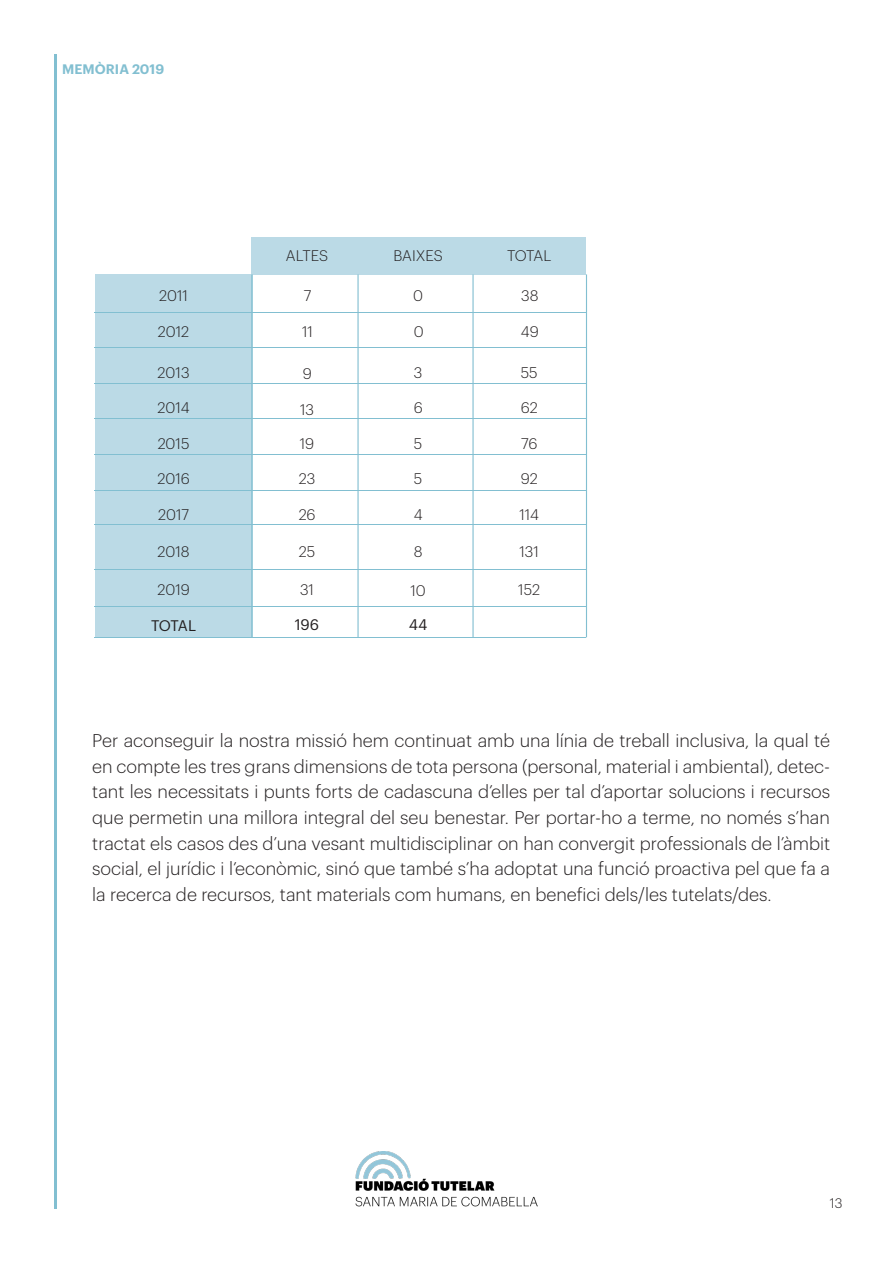
<style>
.page{position:relative;width:893px;height:1263px;background:#fff}
.page>*{position:absolute;margin:0;border:0;box-sizing:border-box;transform-origin:0 0}
.t1{font:300 18px/25.5px "Graphik";color:#231f20;text-align:justify}
.t2{font:300 15px "Graphik";letter-spacing:-.005em;color:#231f20}
.t3{font:15px "Graphik";letter-spacing:-.01em;color:#231f20}
.t4{font:600 13.5px "Graphik";color:#82bfd1}
.t5{font:300 13.5px "Graphik";color:#231f20}
</style>
<div class="page">
<hr style="left:54px;top:54px;width:3px;height:1155px;background:#82bfd1">
<img style="left:356px;top:1151px;width:181px;height:56px">
<div style="left:252px;top:237px;width:334px;height:37px;background:#bbdae6"></div>
<div style="left:95px;top:274px;width:156px;height:363px;background:#bbdae6"></div>
<hr style="left:95px;top:490px;width:491px;height:1px;background:#82bfd1">
<hr style="left:95px;top:454px;width:491px;height:1px;background:#82bfd1">
<hr style="left:95px;top:418px;width:491px;height:1px;background:#82bfd1">
<hr style="left:95px;top:383px;width:491px;height:1px;background:#82bfd1">
<hr style="left:95px;top:347px;width:491px;height:1px;background:#82bfd1">
<hr style="left:95px;top:312px;width:491px;height:1px;background:#82bfd1">
<hr style="left:95px;top:524px;width:491px;height:1px;background:#82bfd1">
<hr style="left:95px;top:606px;width:491px;height:1px;background:#82bfd1">
<hr style="left:95px;top:637px;width:491px;height:1px;background:#82bfd1">
<hr style="left:95px;top:569px;width:491px;height:1px;background:#82bfd1">
<hr style="left:357px;top:274px;width:2px;height:363px;background:#82bfd1">
<hr style="left:472px;top:274px;width:2px;height:363px;background:#82bfd1">
<hr style="left:586px;top:274px;width:1px;height:363px;background:#82bfd1">
<hr style="left:251px;top:274px;width:2px;height:363px;background:#82bfd1">
<p class="t4" style="left:62px;top:58px;width:103px">MEMÒRIA 2019</p>
<p class="t2" style="left:159px;top:285px;width:30px">2011</p>
<p class="t2" style="left:158px;top:320px;width:33px">2012</p>
<p class="t2" style="left:158px;top:361px;width:33px">2013</p>
<p class="t2" style="left:158px;top:396px;width:34px">2014</p>
<p class="t2" style="left:158px;top:432px;width:33px">2015</p>
<p class="t2" style="left:157px;top:468px;width:34px">2016</p>
<p class="t2" style="left:158px;top:504px;width:32px">2017</p>
<p class="t2" style="left:158px;top:541px;width:34px">2018</p>
<p class="t2" style="left:157px;top:579px;width:34px">2019</p>
<p class="t3" style="left:151px;top:614px;width:47px">TOTAL</p>
<p class="t2" style="left:286px;top:245px;width:44px">ALTES</p>
<p class="t2" style="left:393px;top:245px;width:51px">BAIXES</p>
<p class="t2" style="left:507px;top:245px;width:46px">TOTAL</p>
<p class="t2" style="left:304px;top:285px;width:9px">7</p>
<p class="t2" style="left:302px;top:320px;width:12px">11</p>
<p class="t2" style="left:303px;top:362px;width:10px">9</p>
<p class="t2" style="left:300px;top:399px;width:15px">13</p>
<p class="t2" style="left:300px;top:432px;width:16px">19</p>
<p class="t2" style="left:299px;top:468px;width:18px">23</p>
<p class="t2" style="left:299px;top:504px;width:18px">26</p>
<p class="t2" style="left:299px;top:541px;width:18px">25</p>
<p class="t2" style="left:300px;top:579px;width:16px">31</p>
<p class="t2" style="left:413px;top:285px;width:11px">0</p>
<p class="t2" style="left:414px;top:320px;width:11px">0</p>
<p class="t2" style="left:414px;top:361px;width:10px">3</p>
<p class="t2" style="left:414px;top:396px;width:10px">6</p>
<p class="t2" style="left:414px;top:432px;width:10px">5</p>
<p class="t2" style="left:414px;top:468px;width:10px">5</p>
<p class="t2" style="left:414px;top:504px;width:10px">4</p>
<p class="t2" style="left:414px;top:541px;width:10px">8</p>
<p class="t2" style="left:410px;top:580px;width:17px">10</p>
<p class="t3" style="left:295px;top:614px;width:26px">196</p>
<p class="t3" style="left:409px;top:614px;width:20px">44</p>
<p class="t2" style="left:521px;top:285px;width:19px">38</p>
<p class="t2" style="left:521px;top:320px;width:19px">49</p>
<p class="t2" style="left:521px;top:361px;width:18px">55</p>
<p class="t2" style="left:521px;top:396px;width:18px">62</p>
<p class="t2" style="left:521px;top:432px;width:18px">76</p>
<p class="t2" style="left:521px;top:468px;width:19px">92</p>
<p class="t2" style="left:519px;top:504px;width:21px">114</p>
<p class="t2" style="left:519px;top:541px;width:21px">131</p>
<p class="t2" style="left:518px;top:579px;width:23px">152</p>
<p class="t1" style="left:92px;top:727px;width:739px">Per aconseguir la nostra missió hem continuat amb una línia de treball inclusiva, la qual té en compte les tres grans dimensions de tota persona (personal, material i ambiental), detec&shy;tant les necessitats i punts forts de cadascuna d’elles per tal d’aportar solucions i recursos que permetin una millora integral del seu benestar. Per portar-ho a terme, no només s’han tractat els casos des d’una vesant multidisciplinar on han convergit professionals de l’àmbit social, el jurídic i l’econòmic, sinó que també s’ha adoptat una funció proactiva pel que fa a la recerca de recursos, tant materials com humans, en benefici dels/les tutelats/des.</p>
<p class="t5" style="left:830px;top:1193px;width:14px">13</p>
</div>
